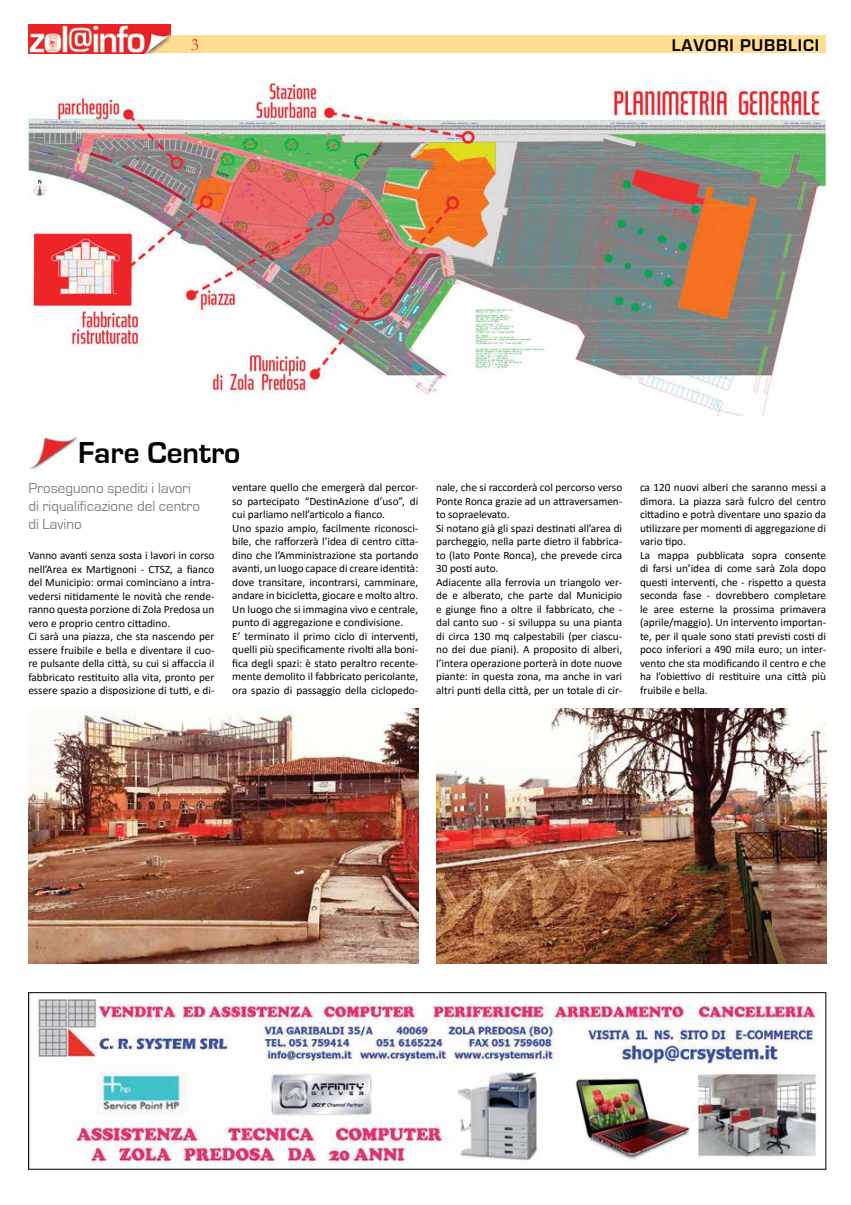
<style>
.page{position:relative;width:851px;height:1205px;background:#fff}
.page>*{position:absolute;margin:0;border:0;box-sizing:border-box;transform-origin:0 0}
.t1{font:700 31.25px "Eurostile";color:#000}
.t2{font:700 17.5px "Eurostile";letter-spacing:.05em;color:#000}
.t3{font:17.5px "Garamond";color:#ed1d24}
.t4{font:15px/18px "Eurostile";color:#808285}
.t5{font:11.25px/13.5px "Calibri";color:#000}
</style>
<div class="page">
<div style="left:28px;top:35px;width:798px;height:18px;background:#ffdd91"></div>
<img style="left:28px;top:25px;width:142px;height:28px">
<img style="left:36px;top:999px;width:785px;height:167px">
<div style="left:28px;top:992px;width:798px;height:177px;border:1px solid #000"></div>
<img style="left:30px;top:435px;width:48px;height:35px">
<img style="left:28px;top:80px;width:798px;height:336px">
<img style="left:28px;top:709px;width:390px;height:255px">
<img style="left:436px;top:709px;width:390px;height:255px">
<h2 class="t3" style="left:191px;top:33px;width:10px">3</h2>
<h2 class="t2" style="left:671px;top:35px;width:149px">LAVORI PUBBLICI</h2>
<h1 class="t1" style="left:78px;top:436px;width:164px">Fare Centro</h1>
<h3 class="t4" style="left:28px;top:479px;width:173px">Proseguono spediti i lavori di riqualificazione del centro di Lavino</h3>
<p class="t5" style="left:232px;top:480px;width:188px">ventare quello che emergerà dal percor&shy;so partecipato “DestinAzione d’uso”, di cui parliamo nell’articolo a fianco.<br>Uno spazio ampio, facilmente riconosci&shy;bile, che rafforzerà l’idea di centro citta&shy;dino che l’Amministrazione sta portando avanti, un luogo capace di creare identità: dove transitare, incontrarsi, camminare, andare in bicicletta, giocare e molto altro.<br>Un luogo che si immagina vivo e centrale, punto di aggregazione e condivisione.<br>E’ terminato il primo ciclo di interventi, quelli più specificamente rivolti alla boni&shy;fica degli spazi: è stato peraltro recente&shy;mente demolito il fabbricato pericolante, ora spazio di passaggio della ciclopedo-</p>
<p class="t5" style="left:28px;top:548px;width:188px">Vanno avanti senza sosta i lavori in corso nell’Area ex Martignoni - CTSZ, a fianco del Municipio: ormai cominciano a intra&shy;vedersi nitidamente le novità che rende&shy;ranno questa porzione di Zola Predosa un vero e proprio centro cittadino.<br>Ci sarà una piazza, che sta nascendo per essere fruibile e bella e diventare il cuo&shy;re pulsante della città, su cui si affaccia il fabbricato restituito alla vita, pronto per essere spazio a disposizione di tutti, e di-</p>
<p class="t5" style="left:436px;top:480px;width:188px">nale, che si raccorderà col percorso verso Ponte Ronca grazie ad un attraversamen&shy;to sopraelevato.<br>Si notano già gli spazi destinati all’area di parcheggio, nella parte dietro il fabbrica&shy;to (lato Ponte Ronca), che prevede circa 30 posti auto.<br>Adiacente alla ferrovia un triangolo ver&shy;de e alberato, che parte dal Municipio e giunge fino a oltre il fabbricato, che - dal canto suo - si sviluppa su una pianta di circa 130 mq calpestabili (per ciascu&shy;no dei due piani). A proposito di alberi, l’intera operazione porterà in dote nuove piante: in questa zona, ma anche in vari altri punti della città, per un totale di cir-</p>
<p class="t5" style="left:640px;top:480px;width:188px">ca 120 nuovi alberi che saranno messi a dimora. La piazza sarà fulcro del centro cittadino e potrà diventare uno spazio da utilizzare per momenti di aggregazione di vario tipo.<br>La mappa pubblicata sopra consente di farsi un’idea di come sarà Zola dopo questi interventi, che - rispetto a questa seconda fase - dovrebbero completare le aree esterne la prossima primavera (aprile/maggio). Un intervento importan&shy;te, per il quale sono stati previsti costi di poco inferiori a 490 mila euro; un inter&shy;vento che sta modificando il centro e che ha l’obiettivo di restituire una città più fruibile e bella.</p>
</div>
